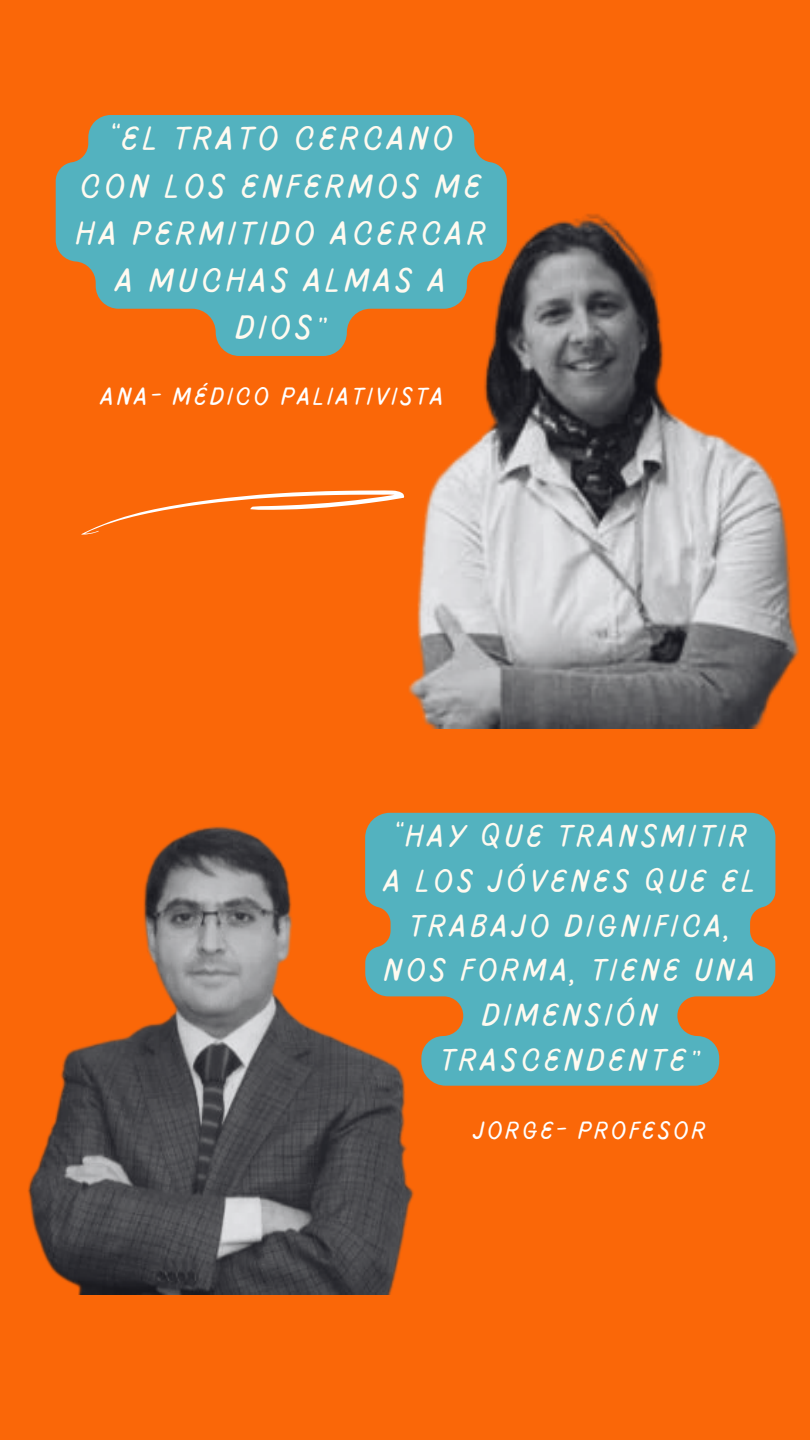
<style>
.page{position:relative;width:810px;height:1440px;background:#fa6708}
.page>*{position:absolute;margin:0;border:0;box-sizing:border-box;transform-origin:0 0}
.t1{font:100 34px/47.2px "Pluma";letter-spacing:.13em;color:#fffaf0;text-align:center}
.t2{font:100 32.2px/44.7px "Pluma";letter-spacing:.13em;color:#fffaf0;text-align:center}
.t3{font:100 25.2px "Pluma";letter-spacing:.13em;color:#fff}
.t4{font:100 25px "Pluma";letter-spacing:.13em;color:#fff}
</style>
<div class="page">
<img style="left:408px;top:214px;width:391px;height:514px">
<svg style="left:464px;top:813px;width:311px;height:273px;fill:#53b2bf"></svg>
<img style="left:28px;top:812px;width:436px;height:483px">
<svg style="left:81px;top:490px;width:324px;height:45px"></svg>
<svg style="left:56px;top:115px;width:451px;height:241px;fill:#53b2bf"></svg>
<p class="t1" style="left:76px;top:117px;width:412px">“EL TRATO CERCANO<br>CON LOS ENFERMOS ME<br>HA PERMITIDO ACERCAR<br>A MUCHAS ALMAS A<br>DIOS”</p>
<p class="t3" style="left:101px;top:384px;width:344px">ANA- MÉDICO PALIATIVISTA</p>
<p class="t2" style="left:385px;top:815px;width:373px">“HAY QUE TRANSMITIR<br>A LOS JÓVENES QUE EL<br>TRABAJO DIGNIFICA,<br>NOS FORMA, TIENE UNA<br>DIMENSIÓN<br>TRASCENDENTE”</p>
<p class="t4" style="left:474px;top:1119px;width:234px">JORGE- PROFESOR</p>
</div>
